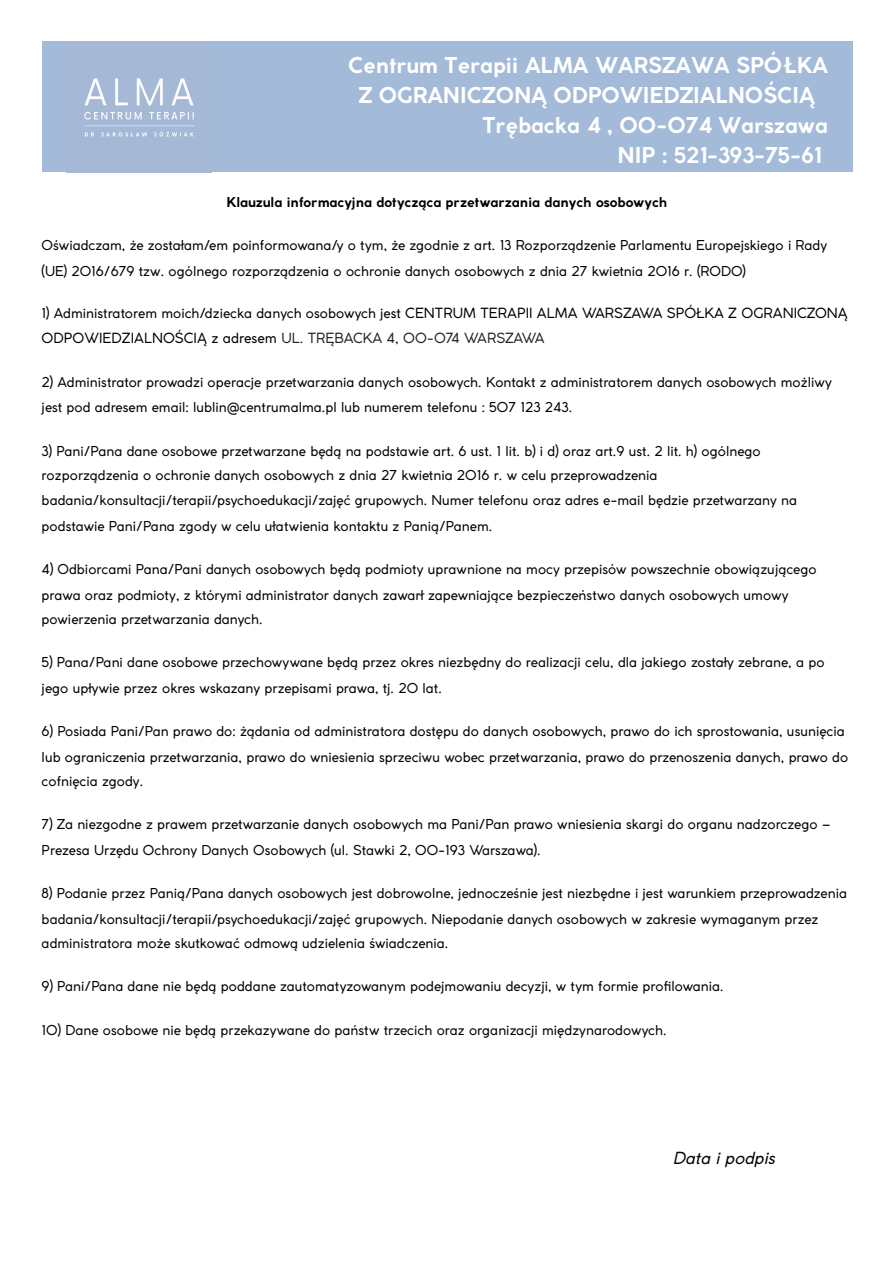
<style>
.page{position:relative;width:894px;height:1263px;background:#fff}
.page>*{position:absolute;margin:0;border:0;box-sizing:border-box;transform-origin:0 0}
.t1{font:700 21.6px/30px "Coco Gothic";color:#fff;text-align:center}
.t2{font:italic 16.5px "Coco Gothic";color:#000}
.t3{font:13.8px "Coco Gothic";color:#242424}
.t4{font:13.5px/25.3px "Coco Gothic";color:#000}
.t5{font:700 13.5px "Coco Gothic";color:#000}
.s1{font-size:13.8px}
.s2{color:#000}
</style>
<div class="page">
<div style="left:42px;top:42px;width:810px;height:130px;background:#a4bad9"></div>
<img style="left:84px;top:78px;width:110px;height:59px">
<p class="t1" style="left:348px;top:52px;width:481px">Centrum Terapii ALMA WARSZAWA SPÓŁKA<br>Z OGRANICZONĄ ODPOWIEDZIALNOŚCIĄ</p>
<p class="t1" style="left:482px;top:112px;width:347px">Trębacka 4 , 00-074 Warszawa</p>
<p class="t1" style="left:617px;top:142px;width:205px">NIP : 521-393-75-61</p>
<h2 class="t5" style="left:226px;top:197px;width:442px">Klauzula informacyjna dotycząca przetwarzania danych osobowych</h2>
<p class="t4" style="left:42px;top:233px;width:786px;line-height:25.8px">Oświadczam, że zostałam/em poinformowana/y o tym, że zgodnie z art. 13 Rozporządzenie Parlamentu Europejskiego i Rady (UE) 2016/679 tzw. ogólnego rozporządzenia o ochronie danych osobowych z dnia 27 kwietnia 2016 r. (RODO)</p>
<p class="t4" style="left:42px;top:302px;width:807px">1) Administratorem moich/dziecka danych osobowych jest <span class="s1">CENTRUM TERAPII ALMA WARSZAWA SPÓŁKA Z OGRANICZONĄ</span></p>
<p class="t3" style="left:42px;top:333px;width:504px"><span class="s2">ODPOWIEDZIALNOŚCIĄ z adresem</span> UL. TRĘBACKA 4, 00-074 WARSZAWA</p>
<p class="t4" style="left:42px;top:371px;width:791px;line-height:24.8px">2) Administrator prowadzi operacje przetwarzania danych osobowych. Kontakt z administratorem danych osobowych możliwy jest pod adresem email: lublin@centrumalma.pl lub numerem telefonu : 507 123 243.</p>
<p class="t4" style="left:42px;top:439px;width:756px">3) Pani/Pana dane osobowe przetwarzane będą na podstawie art. 6 ust. 1 lit. b) i d) oraz art.9 ust. 2 lit. h) ogólnego rozporządzenia o ochronie danych osobowych z dnia 27 kwietnia 2016 r. w celu przeprowadzenia badania/konsultacji/terapii/psychoedukacji/zajęć grupowych. Numer telefonu oraz adres e-mail będzie przetwarzany na podstawie Pani/Pana zgody w celu ułatwienia kontaktu z Panią/Panem.</p>
<p class="t4" style="left:42px;top:557px;width:776px">4) Odbiorcami Pana/Pani danych osobowych będą podmioty uprawnione na mocy przepisów powszechnie obowiązującego prawa oraz podmioty, z którymi administrator danych zawarł zapewniające bezpieczeństwo danych osobowych umowy powierzenia przetwarzania danych.</p>
<p class="t4" style="left:42px;top:651px;width:784px;line-height:25.8px">5) Pana/Pani dane osobowe przechowywane będą przez okres niezbędny do realizacji celu, dla jakiego zostały zebrane, a po jego upływie przez okres wskazany przepisami prawa, tj. 20 lat.</p>
<p class="t4" style="left:42px;top:719px;width:807px">6) Posiada Pani/Pan prawo do: żądania od administratora dostępu do danych osobowych, prawo do ich sprostowania, usunięcia lub ograniczenia przetwarzania, prawo do wniesienia sprzeciwu wobec przetwarzania, prawo do przenoszenia danych, prawo do cofnięcia zgody.</p>
<p class="t4" style="left:42px;top:813px;width:790px;line-height:25.8px">7) Za niezgodne z prawem przetwarzanie danych osobowych ma Pani/Pan prawo wniesienia skargi do organu nadzorczego –<br>Prezesa Urzędu Ochrony Danych Osobowych (ul. Stawki 2, 00-193 Warszawa).</p>
<p class="t4" style="left:42px;top:881px;width:806px">8) Podanie przez Panią/Pana danych osobowych jest dobrowolne, jednocześnie jest niezbędne i jest warunkiem przeprowadzenia badania/konsultacji/terapii/psychoedukacji/zajęć grupowych. Niepodanie danych osobowych w zakresie wymaganym przez administratora może skutkować odmową udzielenia świadczenia.</p>
<p class="t4" style="left:42px;top:975px;width:683px">9) Pani/Pana dane nie będą poddane zautomatyzowanym podejmowaniu decyzji, w tym formie profilowania.</p>
<p class="t4" style="left:42px;top:1019px;width:626px">10) Dane osobowe nie będą przekazywane do państw trzecich oraz organizacji międzynarodowych.</p>
<h1 class="t2" style="left:672px;top:1152px;width:104px">Data i podpis</h1>
</div>
